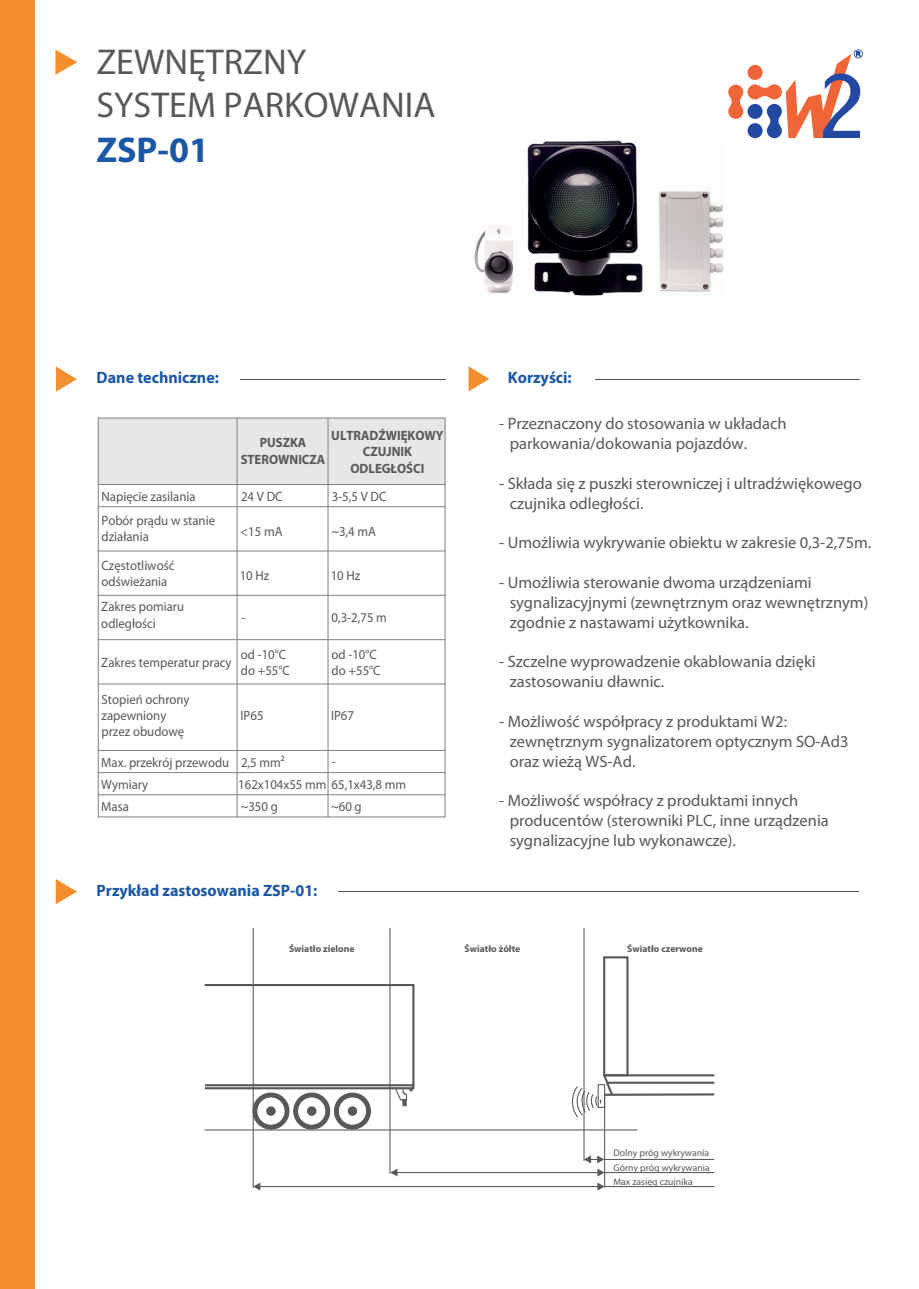
<style>
.page{position:relative;width:919px;height:1289px;background:#fff}
.page>*{position:absolute;margin:0;border:0;box-sizing:border-box;transform-origin:0 0}
.t1{font:36px/43.2px "Myriad Pro";color:#57585a}
.t2{font:700 36px "Myriad Pro";color:#1c57a7}
.t3{font:16.5px/19.8px "Myriad Pro";color:#57585a}
.t4{font:700 16.5px "Myriad Pro";color:#1c57a7}
.t5{font:13.5px/16.2px "Myriad Pro";color:#57585a;scale:.95 1}
.t6{font:700 13.5px/16.8px "Myriad Pro";color:#57585a;text-align:center;scale:.95 1}
.t7{font:9.6px/14.1px "Myriad Pro";color:#57585a;text-align:justify}
.t8{font:700 9.6px "Myriad Pro";color:#57585a}
</style>
<div class="page">
<svg style="left:729px;top:49px;width:133px;height:89px"></svg>
<div style="left:98px;top:418px;width:139px;height:66px;background:#e6e7e9"></div>
<div style="left:237px;top:418px;width:91px;height:66px;background:#e6e7e9"></div>
<div style="left:328px;top:418px;width:117px;height:66px;background:#e6e7e9"></div>
<hr style="left:98px;top:417px;width:1px;height:400px;background:#808285">
<hr style="left:237px;top:417px;width:1px;height:400px;background:#808285">
<hr style="left:327px;top:417px;width:1px;height:400px;background:#808285">
<hr style="left:444px;top:417px;width:1px;height:400px;background:#808285">
<hr style="left:98px;top:816px;width:347px;height:1px;background:#808285">
<hr style="left:98px;top:794px;width:347px;height:1px;background:#808285">
<hr style="left:98px;top:772px;width:347px;height:1px;background:#808285">
<hr style="left:98px;top:750px;width:347px;height:1px;background:#808285">
<hr style="left:98px;top:683px;width:347px;height:1px;background:#808285">
<hr style="left:98px;top:639px;width:347px;height:1px;background:#808285">
<hr style="left:98px;top:595px;width:347px;height:1px;background:#808285">
<hr style="left:98px;top:550px;width:347px;height:1px;background:#808285">
<hr style="left:98px;top:506px;width:347px;height:1px;background:#808285">
<hr style="left:98px;top:484px;width:347px;height:1px;background:#808285">
<hr style="left:98px;top:417px;width:347px;height:1px;background:#808285">
<img style="left:474px;top:140px;width:250px;height:156px">
<hr style="left:240px;top:378px;width:206px;height:1px;background:#57585a">
<hr style="left:594px;top:378px;width:265px;height:1px;background:#57585a">
<svg style="left:55px;top:50px;width:22px;height:25px"></svg>
<svg style="left:56px;top:366px;width:21px;height:26px"></svg>
<svg style="left:468px;top:366px;width:21px;height:25px"></svg>
<div style="left:0;top:0;width:34px;height:1288px;background:#f48f2d"></div>
<svg style="left:56px;top:879px;width:21px;height:25px"></svg>
<hr style="left:338px;top:891px;width:520px;height:1px;background:#57585a">
<hr style="left:253px;top:928px;width:1px;height:259px;background:#57585a">
<hr style="left:389px;top:928px;width:1px;height:245px;background:#57585a">
<hr style="left:583px;top:928px;width:1px;height:232px;background:#57585a">
<hr style="left:604px;top:1074px;width:110px;height:2px;background:#57585a">
<hr style="left:606px;top:1081px;width:108px;height:2px;background:#57585a">
<hr style="left:604px;top:1095px;width:1px;height:92px;background:#57585a">
<div style="left:252px;top:1092px;width:37px;height:37px;background:#57585a;border:1px solid #57585a;border-radius:50%"></div>
<div style="left:256px;top:1096px;width:29px;height:29px;background:#fff;border:1px solid #57585a;border-radius:50%"></div>
<div style="left:293px;top:1092px;width:37px;height:37px;background:#57585a;border:1px solid #57585a;border-radius:50%"></div>
<div style="left:334px;top:1092px;width:37px;height:37px;background:#57585a;border:1px solid #57585a;border-radius:50%"></div>
<div style="left:297px;top:1096px;width:29px;height:29px;background:#fff;border:1px solid #57585a;border-radius:50%"></div>
<div style="left:338px;top:1096px;width:29px;height:29px;background:#fff;border:1px solid #57585a;border-radius:50%"></div>
<svg style="left:204px;top:982px;width:211px;height:124px"></svg>
<svg style="left:572px;top:955px;width:57px;height:163px"></svg>
<hr style="left:604px;top:1093px;width:110px;height:2px;background:#57585a">
<div style="left:266px;top:1106px;width:10px;height:9px;background:#57585a;border-radius:50%"></div>
<svg style="left:253px;top:1182px;width:351px;height:8px"></svg>
<svg style="left:390px;top:1155px;width:214px;height:21px"></svg>
<hr style="left:205px;top:1129px;width:432px;height:1px;background:#57585a">
<hr style="left:604px;top:1158px;width:110px;height:1px;background:#57585a">
<hr style="left:604px;top:1171px;width:110px;height:2px;background:#57585a">
<hr style="left:604px;top:1185px;width:110px;height:2px;background:#57585a">
<div style="left:307px;top:1106px;width:9px;height:9px;background:#57585a;border-radius:50%"></div>
<div style="left:347px;top:1106px;width:10px;height:9px;background:#57585a;border-radius:50%"></div>
<h1 class="t1" style="left:96px;top:43px;width:340px">ZEWNĘTRZNY<br>SYSTEM PARKOWANIA</h1>
<h1 class="t2" style="left:96px;top:135px;width:114px">ZSP-01</h1>
<p class="t4" style="left:97px;top:371px;width:124px">Dane techniczne:</p>
<p class="t4" style="left:508px;top:371px;width:65px">Korzyści:</p>
<p class="t5" style="left:101px;top:489px;width:101px">Napięcie zasilania</p>
<p class="t5" style="left:101px;top:513px;width:121px">Pobór prądu w stanie działania</p>
<p class="t5" style="left:101px;top:558px;width:78px">Częstotliwość odświeżania</p>
<p class="t5" style="left:101px;top:600px;width:89px">Zakres pomiaru odległości</p>
<p class="t6" style="left:331px;top:428px;width:120px">ULTRADŹWIĘKOWY<br>CZUJNIK<br>ODLEGŁOŚCI</p>
<p class="t6" style="left:241px;top:435px;width:90px">PUSZKA<br>STEROWNICZA</p>
<p class="t5" style="left:241px;top:489px;width:45px">24 V DC</p>
<p class="t5" style="left:332px;top:489px;width:59px">3-5,5 V DC</p>
<p class="t5" style="left:240px;top:524px;width:46px">&lt;15 mA</p>
<p class="t5" style="left:331px;top:524px;width:48px">~3,4 mA</p>
<p class="t5" style="left:331px;top:569px;width:33px">10 Hz</p>
<p class="t5" style="left:240px;top:569px;width:33px">10 Hz</p>
<p class="t5" style="left:241px;top:611px;width:6px">-</p>
<p class="t5" style="left:331px;top:611px;width:60px">0,3-2,75 m</p>
<p class="t5" style="left:101px;top:656px;width:139px">Zakres temperatur pracy</p>
<p class="t5" style="left:241px;top:647px;width:53px">od -10°C do +55°C</p>
<p class="t5" style="left:331px;top:647px;width:53px">od -10°C do +55°C</p>
<p class="t5" style="left:101px;top:692px;width:94px">Stopień ochrony zapewniony przez obudowę</p>
<p class="t5" style="left:240px;top:709px;width:26px">IP65</p>
<p class="t5" style="left:101px;top:755px;width:194px">Max. przekrój przewodu 2,5 mm²</p>
<p class="t5" style="left:331px;top:709px;width:26px">IP67</p>
<p class="t5" style="left:332px;top:754px;width:6px">-</p>
<p class="t5" style="left:101px;top:777px;width:51px">Wymiary</p>
<p class="t5" style="left:238px;top:777px;width:178px">162x104x55 mm 65,1x43,8 mm</p>
<p class="t5" style="left:101px;top:799px;width:31px">Masa</p>
<p class="t5" style="left:241px;top:799px;width:41px">~350 g</p>
<p class="t5" style="left:331px;top:799px;width:34px">~60 g</p>
<p class="t4" style="left:97px;top:883px;width:222px">Przykład zastosowania ZSP-01:</p>
<p class="t3" style="left:509px;top:415px;width:278px;text-indent:-10px">- Przeznaczony do stosowania w układach parkowania/dokowania pojazdów.</p>
<p class="t3" style="left:509px;top:475px;width:353px;text-indent:-10px">- Składa się z puszki sterowniczej i ultradźwiękowego czujnika odległości.</p>
<p class="t3" style="left:499px;top:534px;width:374px">- Umożliwia wykrywanie obiektu w zakresie 0,3-2,75m.</p>
<p class="t3" style="left:509px;top:574px;width:360px;text-indent:-10px">- Umożliwia sterowanie dwoma urządzeniami sygnalizacyjnymi (zewnętrznym oraz wewnętrznym) zgodnie z nastawami użytkownika.</p>
<p class="t3" style="left:509px;top:653px;width:307px;text-indent:-10px">- Szczelne wyprowadzenie okablowania dzięki zastosowaniu dławnic.</p>
<p class="t3" style="left:509px;top:713px;width:340px;text-indent:-10px">- Możliwość współpracy z produktami W2: zewnętrznym sygnalizatorem optycznym SO-Ad3 oraz wieżą WS-Ad.</p>
<p class="t3" style="left:509px;top:792px;width:320px;text-indent:-10px">- Możliwość współracy z produktami innych producentów (sterowniki PLC, inne urządzenia sygnalizacyjne lub wykonawcze).</p>
<p class="t8" style="left:289px;top:945px;width:67px">Światło zielone</p>
<p class="t8" style="left:464px;top:945px;width:57px">Światło żółte</p>
<p class="t8" style="left:627px;top:945px;width:77px">Światło czerwone</p>
<p class="t7" style="left:613px;top:1146px;width:98px">Dolny próg wykrywania Górny próg wykrywania Max zasięg czujnika</p>
</div>
